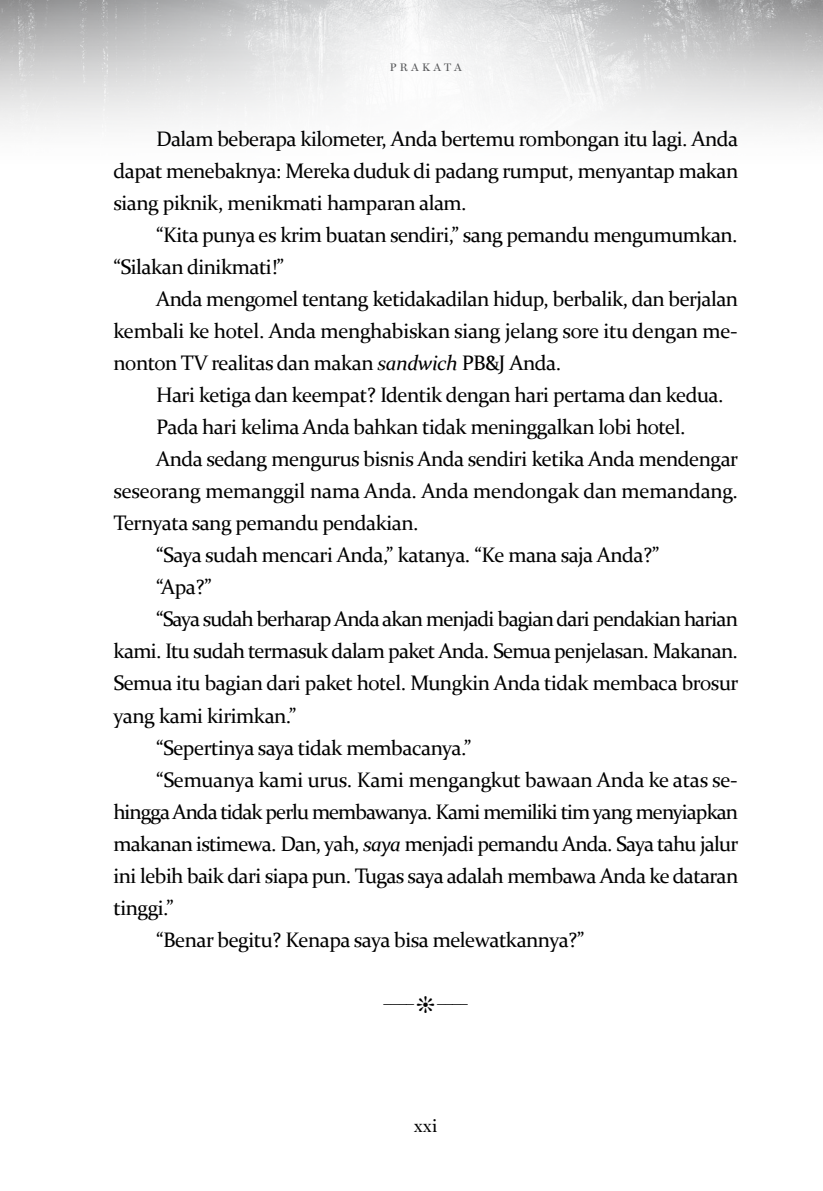
<style>
.page{position:relative;width:823px;height:1191px;background:#fff}
.page>*{position:absolute;margin:0;border:0;box-sizing:border-box;transform-origin:0 0}
.t1{font:21px/32px "Constantia";letter-spacing:-.025em;color:#000;text-align:justify}
.t2{font:21px "Constantia";letter-spacing:-.05em;color:#000}
.t3{font:21px "Constantia";letter-spacing:-.045em;color:#000}
.t4{font:18px "Miller Display";color:#000}
.t5{font:16px "Constantia";color:#000}
.t6{font:11px "Miller Display";letter-spacing:.3em;color:#58595b}
.s1{font-style:italic}
</style>
<div class="page">
<img style="left:1px;top:0;width:821px;height:129px">
<p class="t6" style="left:389px;top:61px;width:73px">PRAKATA</p>
<p class="t1" style="left:113px;top:122px;width:626px;text-indent:43px">Dalam beberapa kilometer, Anda bertemu rombongan itu lagi. Anda dapat menebaknya: Mereka duduk di padang rumput, menyantap makan siang piknik, menikmati hamparan alam.</p>
<p class="t1" style="left:113px;top:218px;width:625px;text-indent:43px">“Kita punya es krim buatan sendiri,” sang pemandu mengumumkan. “Silakan dinikmati!”</p>
<p class="t1" style="left:113px;top:282px;width:625px;text-indent:43px">Anda mengomel tentang ketidakadilan hidup, berbalik, dan berjalan kembali ke hotel. Anda menghabiskan siang jelang sore itu dengan me&shy;nonton TV realitas dan makan <span class="s1">sandwich</span> PB&amp;J Anda.</p>
<p class="t1" style="left:156px;top:378px;width:568px">Hari ketiga dan keempat? Identik dengan hari pertama dan kedua.</p>
<p class="t1" style="left:156px;top:410px;width:530px">Pada hari kelima Anda bahkan tidak meninggalkan lobi hotel.</p>
<p class="t1" style="left:156px;top:442px;width:583px">Anda sedang mengurus bisnis Anda sendiri ketika Anda mendengar</p>
<p class="t1" style="left:113px;top:474px;width:625px">seseorang memanggil nama Anda. Anda mendongak dan memandang.</p>
<p class="t1" style="left:113px;top:506px;width:306px">Ternyata sang pemandu pendakian.</p>
<p class="t1" style="left:156px;top:538px;width:504px">“Saya sudah mencari Anda,” katanya. “Ke mana saja Anda?”</p>
<p class="t1" style="left:156px;top:570px;width:57px">“Apa?”</p>
<p class="t3" style="left:156px;top:605px;width:583px">“Saya sudah berharap Anda akan menjadi bagian dari pendakian harian</p>
<p class="t1" style="left:113px;top:634px;width:625px">kami. Itu sudah termasuk dalam paket Anda. Semua penjelasan. Makanan.</p>
<p class="t1" style="left:113px;top:666px;width:626px">Semua itu bagian dari paket hotel. Mungkin Anda tidak membaca brosur</p>
<p class="t1" style="left:113px;top:698px;width:184px">yang kami kirimkan.”</p>
<p class="t1" style="left:156px;top:730px;width:317px">“Sepertinya saya tidak membacanya.”</p>
<p class="t1" style="left:156px;top:762px;width:581px">“Semuanya kami urus. Kami mengangkut bawaan Anda ke atas se-</p>
<p class="t2" style="left:113px;top:797px;width:625px">hingga Anda tidak perlu membawanya. Kami memiliki tim yang menyiapkan</p>
<p class="t1" style="left:113px;top:826px;width:626px">makanan istimewa. Dan, yah, <span class="s1">saya</span> menjadi pemandu Anda. Saya tahu jalur</p>
<p class="t1" style="left:113px;top:858px;width:626px">ini lebih baik dari siapa pun. Tugas saya adalah membawa Anda ke dataran</p>
<p class="t1" style="left:113px;top:890px;width:62px">tinggi.”</p>
<p class="t1" style="left:156px;top:922px;width:429px">“Benar begitu? Kenapa saya bisa melewatkannya?”</p>
<p class="t5" style="left:383px;top:986px;width:32px">____</p>
<p class="t5" style="left:437px;top:986px;width:32px">____</p>
<p class="t4" style="left:414px;top:1115px;width:25px">xxi</p>
</div>
